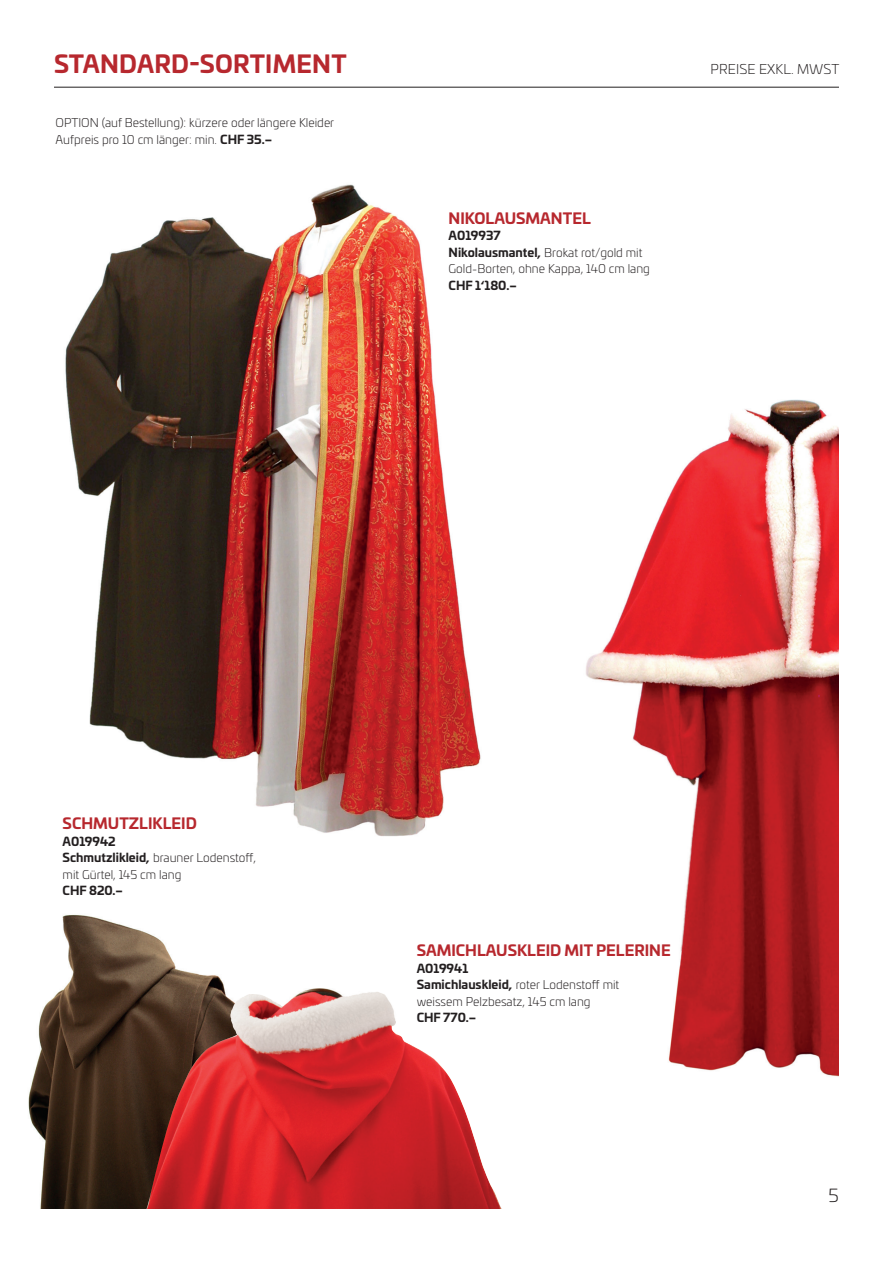
<style>
.page{position:relative;width:893px;height:1263px;background:#fff}
.page>*{position:absolute;margin:0;border:0;box-sizing:border-box;transform-origin:0 0}
.t1{font:700 24px "Univia Pro";letter-spacing:.01em;color:#b7282e}
.t2{font:300 18px "Univia Pro";color:#231f20}
.t3{font:700 15px "Univia Pro";color:#b7282e}
.t4{font:300 13.5px "Univia Pro";letter-spacing:.01em;color:#231f20}
.t5{font:300 12px/16.5px "Univia Pro";color:#231f20}
.t6{font:700 12px "Univia Pro";color:#231f20}
.s1{font-weight:700}
</style>
<div class="page">
<img style="left:28px;top:914px;width:196px;height:295px">
<img style="left:147px;top:984px;width:355px;height:225px">
<img style="left:586px;top:399px;width:253px;height:678px">
<hr style="left:54px;top:87px;width:785px;height:1px;background:#231f20">
<img style="left:65px;top:184px;width:416px;height:652px">
<p class="t1" style="left:54px;top:45px;width:294px">STANDARD-SORTIMENT</p>
<p class="t5" style="left:56px;top:114px;width:280px">OPTION (auf Bestellung): kürzere oder längere Kleider</p>
<p class="t5" style="left:56px;top:130px;width:218px">Aufpreis pro 10 cm länger: min. <span class="s1">CHF 35.–</span></p>
<p class="t3" style="left:449px;top:206px;width:144px">NIKOLAUSMANTEL</p>
<p class="t6" style="left:449px;top:226px;width:54px">A019937</p>
<p class="t5" style="left:449px;top:243px;width:195px"><span class="s1">Nikolausmantel,</span> Brokat rot/gold mit</p>
<p class="t5" style="left:449px;top:260px;width:203px">Gold-Borten, ohne Kappa, 140 cm lang<br><span class="s1">CHF 1‘180.–</span></p>
<p class="t4" style="left:710px;top:59px;width:130px">PREISE EXKL. MWST</p>
<p class="t3" style="left:63px;top:812px;width:136px">SCHMUTZLIKLEID</p>
<p class="t6" style="left:63px;top:832px;width:55px">A019942</p>
<p class="t5" style="left:63px;top:849px;width:195px"><span class="s1">Schmutzlikleid,</span> brauner Lodenstoff,</p>
<p class="t5" style="left:63px;top:866px;width:120px">mit Gürtel, 145 cm lang</p>
<p class="t6" style="left:63px;top:881px;width:62px">CHF 820.–</p>
<p class="t3" style="left:417px;top:938px;width:256px">SAMICHLAUSKLEID MIT PELERINE</p>
<p class="t6" style="left:417px;top:958px;width:53px">A019941</p>
<p class="t5" style="left:417px;top:976px;width:204px"><span class="s1">Samichlauskleid,</span> roter Lodenstoff mit</p>
<p class="t5" style="left:417px;top:992px;width:175px">weissem Pelzbesatz, 145 cm lang</p>
<p class="t6" style="left:417px;top:1008px;width:61px">CHF 770.–</p>
<h2 class="t2" style="left:829px;top:1183px;width:12px">5</h2>
</div>
